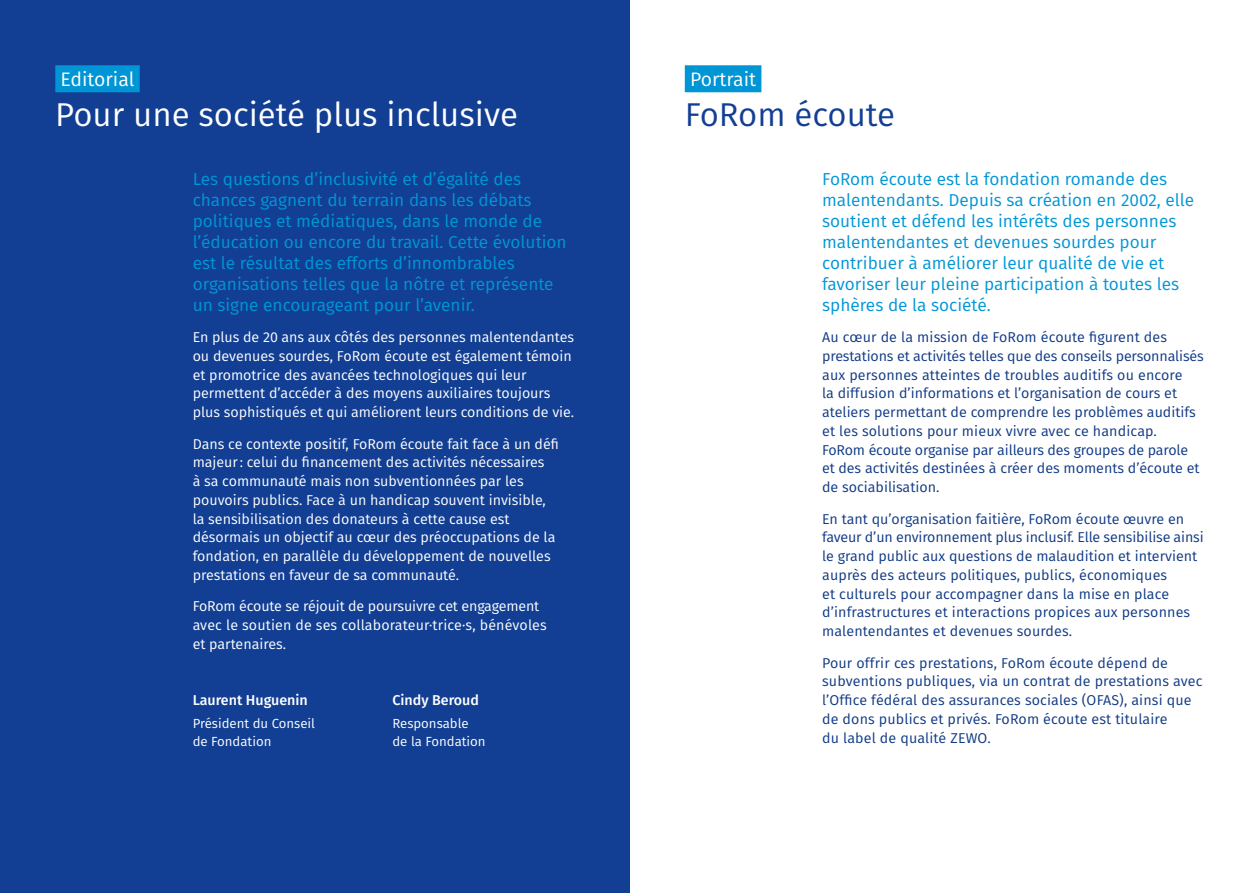
<style>
.page{position:relative;width:1259px;height:893px;background:#fff}
.page>*{position:absolute;margin:0;border:0;box-sizing:border-box;transform-origin:0 0}
.t1{font:33px "Fira Sans";color:#fff}
.t2{font:33px "Fira Sans";color:#123f93}
.t3{font:19.5px "Fira Sans";color:#fff}
.t4{font:17.25px/21px "Fira Sans";color:#0096d6}
.t5{font:14.25px/18.8px "Fira Sans";color:#0e3884}
.t6{font:14.25px/18.8px "Fira Sans";color:#fff}
.t7{font:500 14.25px "Fira Sans";color:#fff}
.t8{font:13.2px/18.8px "Fira Sans";color:#fff}
</style>
<div class="page">
<div style="left:0;top:0;width:629px;height:893px;background:#123f93"></div>
<div style="left:55px;top:65px;width:85px;height:27px;background:#0096d6"></div>
<div style="left:685px;top:65px;width:76px;height:27px;background:#0096d6"></div>
<h2 class="t3" style="left:61px;top:65px;width:75px">Editorial</h2>
<h1 class="t1" style="left:55px;top:90px;width:464px">Pour une société plus inclusive</h1>
<p class="t4" style="left:193px;top:168px;width:375px">Les questions d’inclusivité et d’égalité des chances gagnent du terrain dans les débats politiques et médiatiques, dans le monde de l’éducation ou encore du travail. Cette évolution est le résultat des efforts d’innombrables organisations telles que la nôtre et représente un signe encourageant pour l’avenir.</p>
<p class="t6" style="left:193px;top:327px;width:383px">En plus de 20 ans aux côtés des personnes malentendantes ou devenues sourdes, FoRom écoute est également témoin et promotrice des avancées technologiques qui leur permettent d’accéder à des moyens auxiliaires toujours plus sophistiqués et qui améliorent leurs conditions de vie.</p>
<p class="t6" style="left:193px;top:434px;width:368px">Dans ce contexte positif, FoRom écoute fait face à un défi majeur: celui du financement des activités nécessaires<br>à sa communauté mais non subventionnées par les pouvoirs publics. Face à un handicap souvent invisible, la sensibilisation des donateurs à cette cause est désormais un objectif au cœur des préoccupations de la fondation, en parallèle du développement de nouvelles prestations en faveur de sa communauté.</p>
<p class="t6" style="left:193px;top:597px;width:355px">FoRom écoute se réjouit de poursuivre cet engagement avec le soutien de ses collaborateur·trice·s, bénévoles et partenaires.</p>
<p class="t7" style="left:193px;top:688px;width:117px">Laurent Huguenin</p>
<p class="t8" style="left:193px;top:713px;width:124px">Président du Conseil de Fondation</p>
<p class="t7" style="left:392px;top:688px;width:88px">Cindy Beroud</p>
<p class="t8" style="left:392px;top:713px;width:95px">Responsable de la Fondation</p>
<h2 class="t3" style="left:690px;top:65px;width:68px">Portrait</h2>
<h1 class="t2" style="left:685px;top:90px;width:212px">FoRom écoute</h1>
<p class="t4" style="left:822px;top:168px;width:373px">FoRom écoute est la fondation romande des malentendants. Depuis sa création en 2002, elle soutient et défend les intérêts des personnes malentendantes et devenues sourdes pour contribuer à améliorer leur qualité de vie et favoriser leur pleine participation à toutes les sphères de la société.</p>
<p class="t5" style="left:822px;top:327px;width:383px">Au cœur de la mission de FoRom écoute figurent des prestations et activités telles que des conseils personnalisés aux personnes atteintes de troubles auditifs ou encore<br>la diffusion d’informations et l’organisation de cours et ateliers permettant de comprendre les problèmes auditifs et les solutions pour mieux vivre avec ce handicap.<br>FoRom écoute organise par ailleurs des groupes de parole et des activités destinées à créer des moments d’écoute et de sociabilisation.</p>
<p class="t5" style="left:822px;top:509px;width:383px">En tant qu’organisation faitière, FoRom écoute œuvre en faveur d’un environnement plus inclusif. Elle sensibilise ainsi le grand public aux questions de malaudition et intervient auprès des acteurs politiques, publics, économiques<br>et culturels pour accompagner dans la mise en place d’infrastructures et interactions propices aux personnes malentendantes et devenues sourdes.</p>
<p class="t5" style="left:822px;top:653px;width:382px">Pour offrir ces prestations, FoRom écoute dépend de subventions publiques, via un contrat de prestations avec l’Office fédéral des assurances sociales (OFAS), ainsi que de dons publics et privés. FoRom écoute est titulaire<br>du label de qualité ZEWO.</p>
</div>
